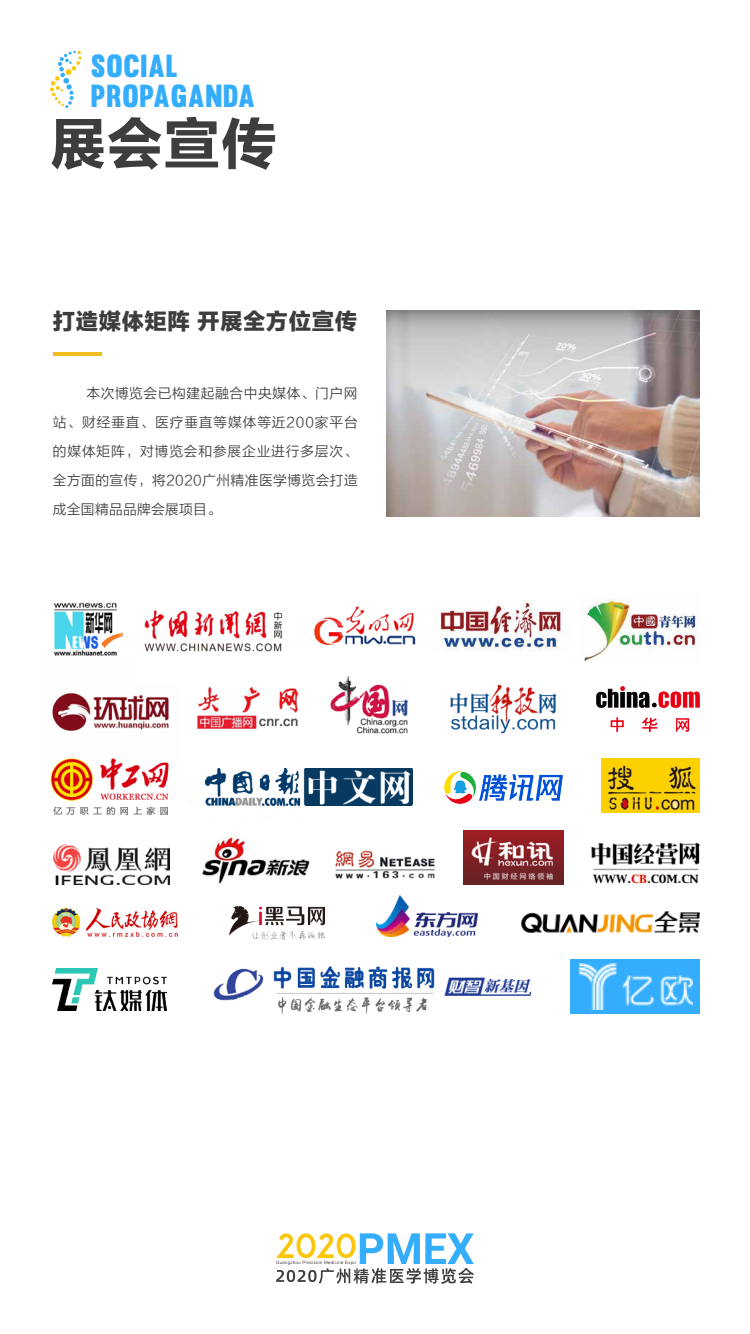
<style>
.page{position:relative;width:750px;height:1334px;background:#fff}
.page>*{position:absolute;margin:0;border:0;box-sizing:border-box;transform-origin:0 0}
.t1{font:55.6px "FZLTDHJW GB1 0";color:#3d3d3d}
.t2{font:31.3px/30.6px "Muro";letter-spacing:.025em;color:#34adfd}
.t3{font:22.4px "FZLTTHK GBK1 0";letter-spacing:.025em;color:#3d3d3d}
.t4{font:13.7px/29px "FZLTXIHJW GB1 0";letter-spacing:.035em;color:#3d3d3d;text-align:justify}
</style>
<div class="page">
<svg style="left:276px;top:1233px;width:198px;height:51px"></svg>
<svg style="left:50px;top:51px;width:32px;height:57px"></svg>
<img style="left:320px;top:850px;width:115px;height:78px">
<img style="left:202px;top:837px;width:112px;height:70px">
<img style="left:52px;top:692px;width:117px;height:39px">
<img style="left:314px;top:606px;width:102px;height:39px">
<hr style="left:53px;top:352px;width:48px;height:4px;background:#f0bf1f">
<img style="left:386px;top:310px;width:314px;height:206px">
<img style="left:53px;top:603px;width:70px;height:53px">
<img style="left:144px;top:610px;width:139px;height:42px">
<img style="left:440px;top:601px;width:126px;height:50px">
<img style="left:584px;top:598px;width:112px;height:64px">
<img style="left:197px;top:686px;width:101px;height:43px">
<img style="left:330px;top:676px;width:79px;height:58px">
<img style="left:450px;top:684px;width:107px;height:50px">
<img style="left:596px;top:686px;width:104px;height:46px">
<img style="left:50px;top:758px;width:119px;height:57px">
<img style="left:205px;top:769px;width:208px;height:37px">
<img style="left:444px;top:771px;width:118px;height:32px">
<img style="left:601px;top:758px;width:99px;height:55px">
<img style="left:54px;top:844px;width:115px;height:41px">
<img style="left:463px;top:830px;width:100px;height:55px">
<img style="left:591px;top:842px;width:109px;height:42px">
<img style="left:53px;top:908px;width:125px;height:29px">
<img style="left:230px;top:907px;width:95px;height:32px">
<img style="left:377px;top:896px;width:101px;height:41px">
<img style="left:521px;top:911px;width:179px;height:22px">
<img style="left:53px;top:969px;width:114px;height:42px">
<img style="left:213px;top:966px;width:319px;height:48px">
<div style="left:571px;top:960px;width:129px;height:54px;background:#34adfd"></div>
<img style="left:578px;top:964px;width:114px;height:46px">
<h2 class="t2" style="left:91px;top:50px;width:166px">SOCIAL<br>PROPAGANDA</h2>
<h1 class="t1" style="left:50px;top:113px;width:228px">展会宣传</h1>
<h3 class="t3" style="left:53px;top:309px;width:306px">打造媒体矩阵 开展全方位宣传</h3>
<p class="t4" style="left:53px;top:380px;width:306px;text-indent:33px">本次博览会已构建起融合中央媒体、门户网站、财经垂直、医疗垂直等媒体等近200家平台的媒体矩阵，对博览会和参展企业进行多层次、全方面的宣传，将2020广州精准医学博览会打造成全国精品品牌会展项目。</p>
</div>
